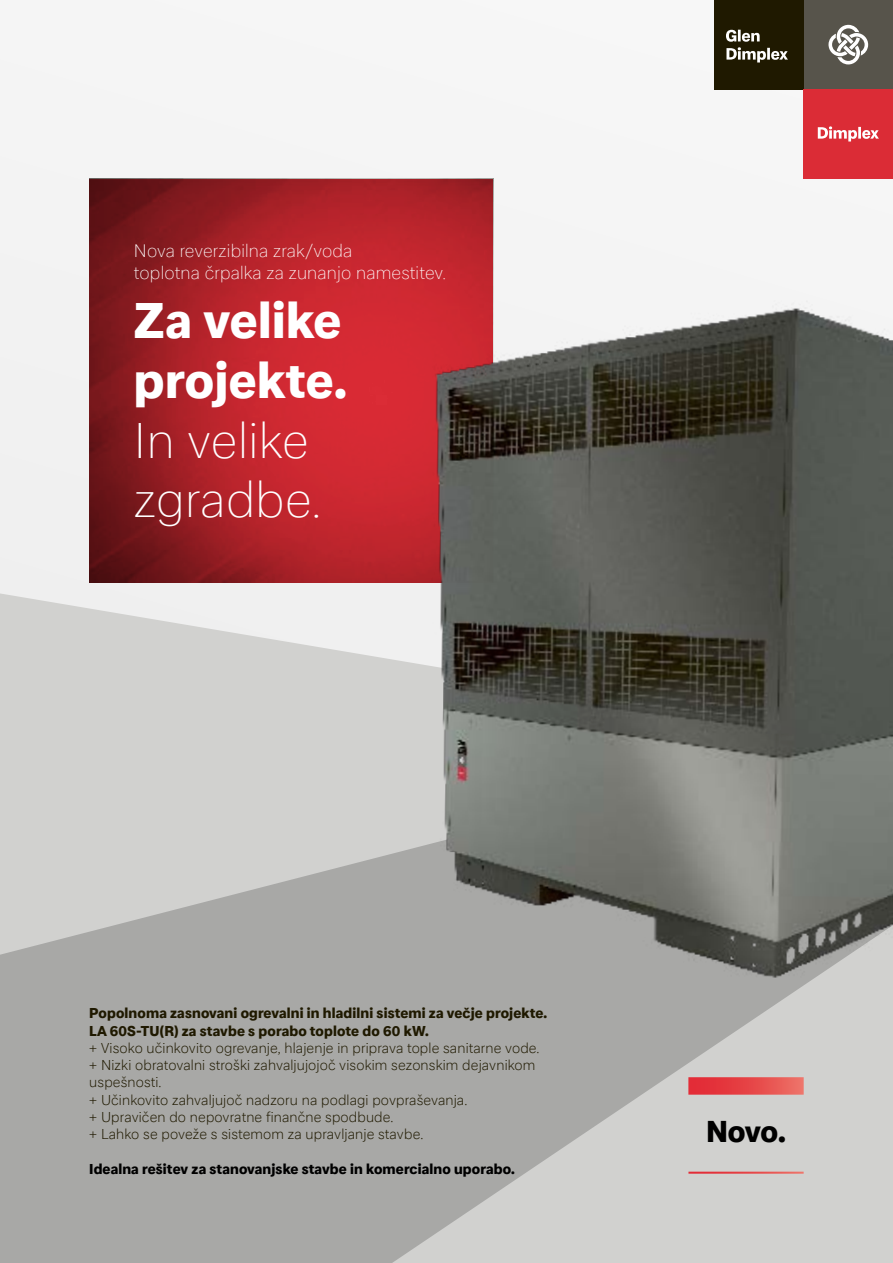
<style>
.page{position:relative;width:893px;height:1263px;background:#f5f5f5}
.page>*{position:absolute;margin:0;border:0;box-sizing:border-box;transform-origin:0 0}
.t1{font:800 49.8px/59.7px "Glen Dimplex Sans";letter-spacing:.01em;color:#fff}
.t2{font:100 49.8px/59.7px "Glen Dimplex Sans";letter-spacing:.01em;color:#fff}
.t3{font:800 30px "Glen Dimplex Sans";color:#000}
.t4{font:100 18px/21.6px "Glen Dimplex Sans";letter-spacing:.01em;color:#fff}
.t5{font:300 14.25px/17.2px "Glen Dimplex Sans";letter-spacing:.01em;color:#1f1900}
.t6{font:800 14.25px/17.2px "Glen Dimplex Sans";letter-spacing:.01em;color:#1f1900}
.t7{font:800 14.25px "Glen Dimplex Sans";letter-spacing:.01em;color:#000}
</style>
<div class="page">
<svg style="left:0;top:593px;width:300px;height:181px;fill:#d1d1cf"></svg>
<svg style="left:0;top:774px;width:893px;height:489px;fill:#a8a8a6"></svg>
<img style="left:89px;top:179px;width:211px;height:404px">
<img style="left:300px;top:160px;width:593px;height:1016px">
<hr style="left:688px;top:1172px;width:116px;height:2px;background:#fff">
<div style="left:688px;top:1077px;width:116px;height:18px;background:linear-gradient(to right,#e1212e,#ec6d64)"></div>
<div style="left:804px;top:0;width:89px;height:89px;background:#57544b"></div>
<svg style="left:828px;top:25px;width:40px;height:40px"></svg>
<div style="left:714px;top:0;width:90px;height:89px;background:#1f1900"></div>
<svg style="left:726px;top:30px;width:62px;height:32px"></svg>
<div style="left:804px;top:89px;width:89px;height:90px;background:#db2c36"></div>
<svg style="left:818px;top:126px;width:61px;height:15px"></svg>
<p class="t4" style="left:134px;top:240px;width:314px">Nova reverzibilna zrak/voda<br>toplotna črpalka za zunanjo namestitev.</p>
<h1 class="t1" style="left:134px;top:291px;width:214px">Za velike projekte.</h1>
<h1 class="t2" style="left:134px;top:409px;width:189px">In velike zgradbe.</h1>
<p class="t6" style="left:89px;top:1005px;width:459px">Popolnoma zasnovani ogrevalni in hladilni sistemi za večje projekte.<br>LA 60S-TU(R) za stavbe s porabo toplote do 60 kW.</p>
<p class="t5" style="left:89px;top:1039px;width:452px">+ Visoko učinkovito ogrevanje, hlajenje in priprava tople sanitarne vode. + Nizki obratovalni stroški zahvaljujojoč visokim sezonskim dejavnikom uspešnosti.<br>+ Učinkovito zahvaljujoč nadzoru na podlagi povpraševanja.<br>+ Upravičen do nepovratne finančne spodbude.<br>+ Lahko se poveže s sistemom za upravljanje stavbe.</p>
<p class="t7" style="left:89px;top:1160px;width:427px">Idealna rešitev za stanovanjske stavbe in komercialno uporabo.</p>
<h2 class="t3" style="left:706px;top:1113px;width:81px">Novo.</h2>
</div>
